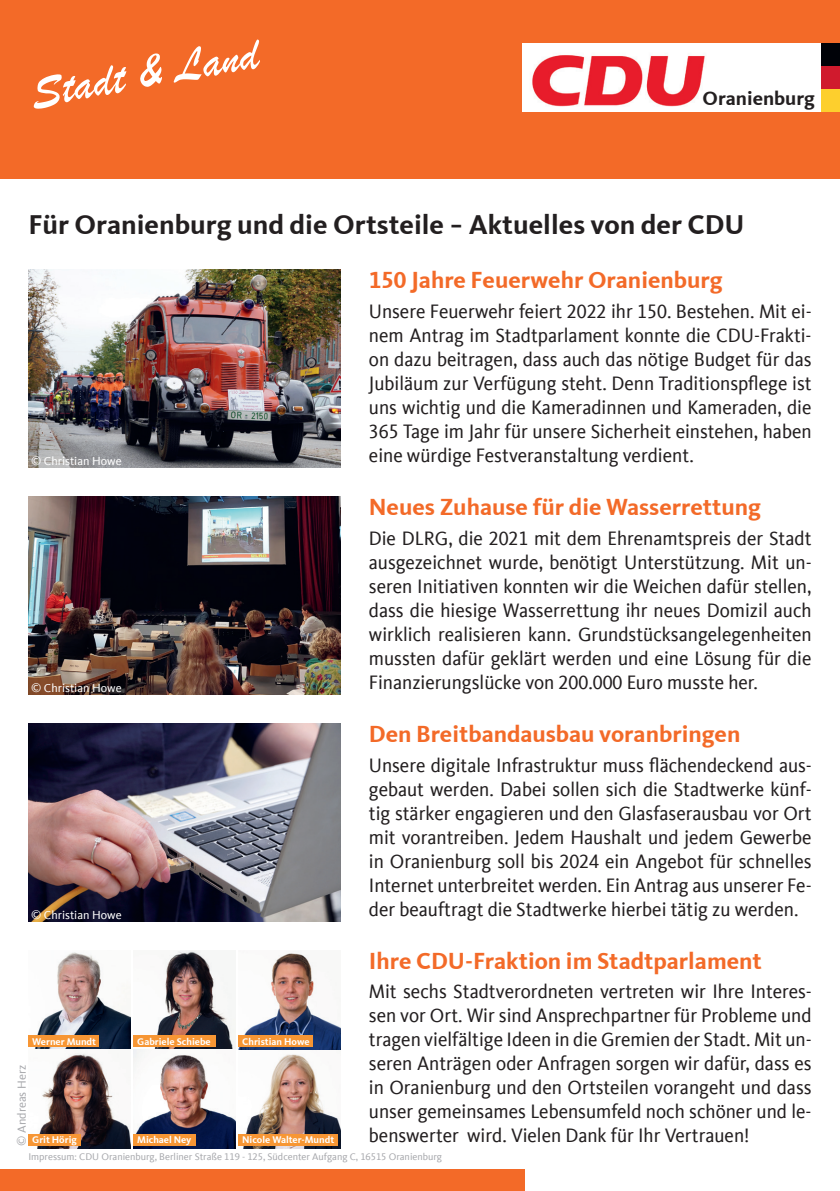
<style>
.page{position:relative;width:840px;height:1191px;background:#fff}
.page>*{position:absolute;margin:0;border:0;box-sizing:border-box;transform-origin:0 0}
.t1{font:48px "Brush Script";color:#fff}
.t2{font:700 28px "CDU Kievit Tab";color:#231f20}
.t3{font:700 24px "CDU Kievit Tab";color:#f36a28}
.t4{font:20px/24px "CDU Kievit Tab";color:#231f20;text-align:justify;scale:.95 1}
.t5{font:700 20px "CDU Kievit Tab";color:#231f20}
.t6{font:12px "CDU Kievit Tab";color:#fff}
.t7{font:12px "CDU Kievit Tab";color:#a8a9ad}
.t8{font:10px "CDU Kievit Tab";color:#a8a9ad}
.t9{font:700 10px "CDU Kievit Tab";color:#fff}
</style>
<div class="page">
<div style="left:0;top:0;width:839px;height:179px;background:#f36a28"></div>
<img style="left:28px;top:269px;width:312px;height:199px">
<img style="left:28px;top:496px;width:312px;height:198px">
<img style="left:28px;top:723px;width:312px;height:198px">
<img style="left:238px;top:951px;width:102px;height:197px">
<img style="left:134px;top:950px;width:102px;height:198px">
<img style="left:28px;top:952px;width:102px;height:196px">
<div style="left:28px;top:1035px;width:71px;height:12px;background:#f79634"></div>
<div style="left:133px;top:1035px;width:83px;height:12px;background:#f79634"></div>
<div style="left:238px;top:1035px;width:74px;height:12px;background:#f79634"></div>
<div style="left:28px;top:1134px;width:53px;height:11px;background:#f79634"></div>
<div style="left:133px;top:1134px;width:63px;height:11px;background:#f79634"></div>
<div style="left:238px;top:1134px;width:99px;height:11px;background:#f79634"></div>
<div style="left:0;top:1169px;width:524px;height:22px;background:#f36a28"></div>
<img style="left:522px;top:43px;width:299px;height:68px">
<div style="left:821px;top:43px;width:18px;height:23px;background:#000208"></div>
<div style="left:821px;top:66px;width:18px;height:23px;background:#d01a2d"></div>
<div style="left:821px;top:89px;width:18px;height:22px;background:#fdcf2d"></div>
<h1 class="t1" style="left:26px;top:64px;width:232px;rotate:-10deg">Stadt &amp; Land</h1>
<p class="t5" style="left:702px;top:86px;width:114px">Oranienburg</p>
<h2 class="t2" style="left:28px;top:208px;width:717px">Für Oranienburg und die Ortsteile - Aktuelles von der CDU</h2>
<p class="t3" style="left:369px;top:266px;width:355px">150 Jahre Feuerwehr Oranienburg</p>
<p class="t6" style="left:31px;top:454px;width:92px">© Christian Howe</p>
<p class="t6" style="left:31px;top:681px;width:92px">© Christian Howe</p>
<p class="t6" style="left:31px;top:908px;width:92px">© Christian Howe</p>
<p class="t9" style="left:32px;top:1035px;width:65px">Werner Mundt</p>
<p class="t9" style="left:137px;top:1035px;width:75px">Gabriele Schiebe</p>
<p class="t9" style="left:242px;top:1035px;width:69px">Christian Howe</p>
<p class="t7" style="left:15px;top:1145px;width:82px;rotate:-90deg">© Andreas Herz</p>
<p class="t9" style="left:32px;top:1134px;width:46px">Grit Hörig</p>
<p class="t9" style="left:137px;top:1134px;width:56px">Michael Ney</p>
<p class="t9" style="left:242px;top:1134px;width:93px">Nicole Walter-Mundt</p>
<p class="t4" style="left:369px;top:299px;width:467px">Unsere Feuerwehr feiert 2022 ihr 150. Bestehen. Mit ei&shy;nem Antrag im Stadtparlament konnte die CDU-Frakti&shy;on dazu beitragen, dass auch das nötige Budget für das Jubiläum zur Verfügung steht. Denn Traditionspflege ist uns wichtig und die Kameradinnen und Kameraden, die 365 Tage im Jahr für unsere Sicherheit einstehen, haben eine würdige Festveranstaltung verdient.</p>
<p class="t3" style="left:369px;top:493px;width:393px">Neues Zuhause für die Wasserrettung</p>
<p class="t4" style="left:369px;top:526px;width:467px">Die DLRG, die 2021 mit dem Ehrenamtspreis der Stadt ausgezeichnet wurde, benötigt Unterstützung. Mit un&shy;seren Initiativen konnten wir die Weichen dafür stellen, dass die hiesige Wasserrettung ihr neues Domizil auch wirklich realisieren kann. Grundstücksangelegenheiten mussten dafür geklärt werden und eine Lösung für die Finanzierungslücke von 200.000 Euro musste her.</p>
<p class="t3" style="left:369px;top:720px;width:373px">Den Breitbandausbau voranbringen</p>
<p class="t4" style="left:369px;top:753px;width:467px">Unsere digitale Infrastruktur muss flächendeckend aus&shy;gebaut werden. Dabei sollen sich die Stadtwerke künf&shy;tig stärker engagieren und den Glasfaserausbau vor Ort mit vorantreiben. Jedem Haushalt und jedem Gewerbe in Oranienburg soll bis 2024 ein Angebot für schnelles Internet unterbreitet werden. Ein Antrag aus unserer Fe&shy;der beauftragt die Stadtwerke hierbei tätig zu werden.</p>
<p class="t3" style="left:369px;top:946px;width:394px">Ihre CDU-Fraktion im Stadtparlament</p>
<p class="t4" style="left:369px;top:980px;width:467px">Mit sechs Stadtverordneten vertreten wir Ihre Interes&shy;sen vor Ort. Wir sind Ansprechpartner für Probleme und tragen vielfältige Ideen in die Gremien der Stadt. Mit un&shy;seren Anträgen oder Anfragen sorgen wir dafür, dass es in Oranienburg und den Ortsteilen vorangeht und dass unser gemeinsames Lebensumfeld noch schöner und le&shy;benswerter wird. Vielen Dank für Ihr Vertrauen!</p>
<p class="t8" style="left:28px;top:1151px;width:415px">Impressum: CDU Oranienburg, Berliner Straße 119 - 125, Südcenter Aufgang C, 16515 Oranienburg</p>
</div>
